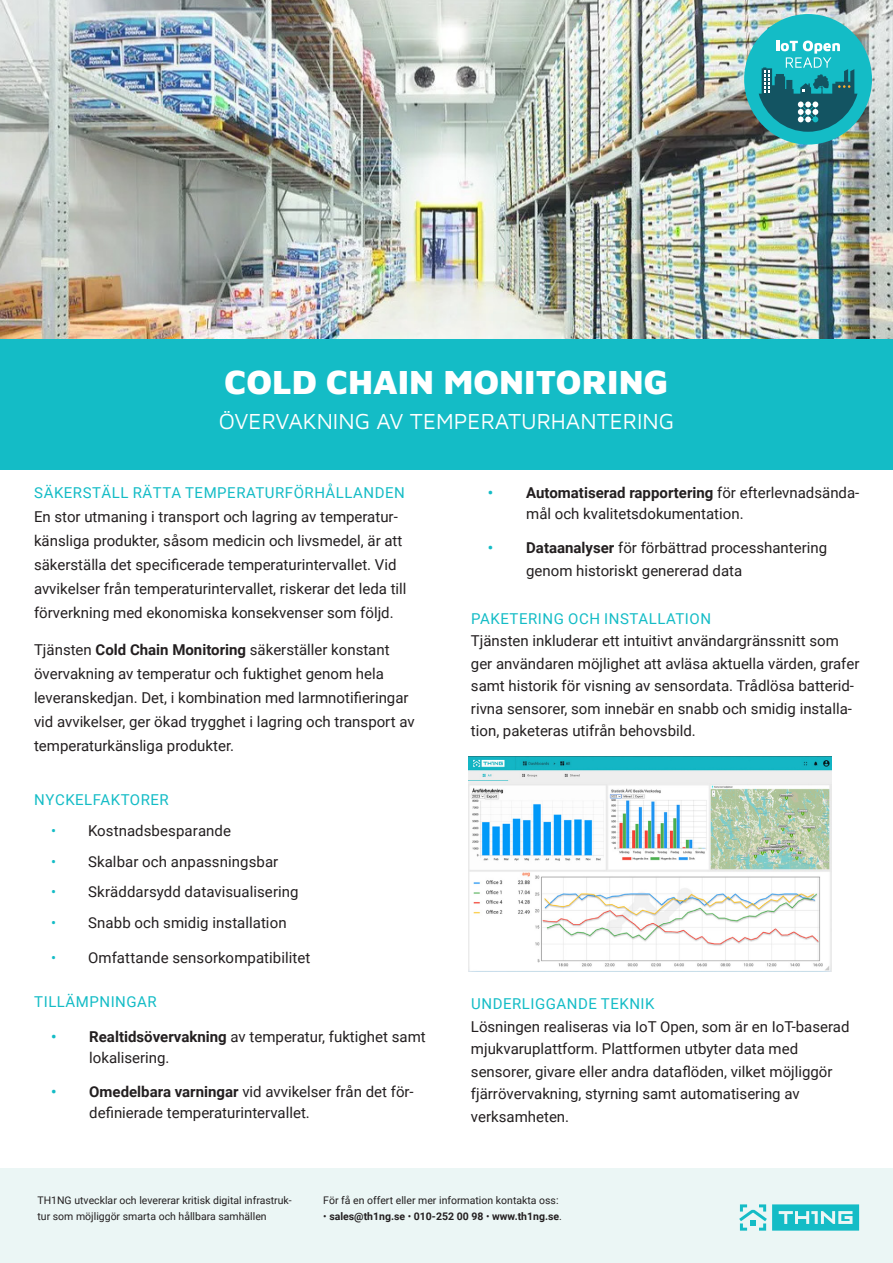
<style>
.page{position:relative;width:893px;height:1263px;background:#fff}
.page>*{position:absolute;margin:0;border:0;box-sizing:border-box;transform-origin:0 0}
.Huvudrubrik{font:900 34.5px "Maven Pro";color:#fff}
.Huvudrubrik-2{font:22.5px "Maven Pro";color:#fff}
.Brödtext{font:15px/22.5px "Roboto";color:#231f20}
.Underrubrik_lv_2{font:15px "Roboto";letter-spacing:.035em;color:#14bcc6}
.Brödtext-2{font:15px "Roboto";letter-spacing:.035em;color:#14bcc6}
.t1{font:10.5px/16.5px "Roboto";color:#231f20}
.t2{font:700 10.5px "Roboto";color:#231f20}
.s1{font-weight:700}
.s2{color:#14bcc6}
.s3{font-weight:700;color:#14bcc6}
.s4{font-weight:400}
</style>
<div class="page">
<div style="left:0;top:1168px;width:893px;height:95px;background:#ebf6f5"></div>
<svg style="left:739px;top:1204px;width:120px;height:26px"></svg>
<img style="left:0;top:0;width:893px;height:339px">
<div style="left:744px;top:14px;width:128px;height:131px;background:#14bcc6;border-radius:50%"></div>
<svg style="left:759px;top:41px;width:98px;height:91px"></svg>
<img style="left:469px;top:757px;width:363px;height:214px">
<div style="left:0;top:339px;width:893px;height:131px;background:#14bcc6"></div>
<p class="Huvudrubrik" style="left:225px;top:359px;width:445px">COLD CHAIN MONITORING</p>
<p class="Huvudrubrik-2" style="left:219px;top:406px;width:457px">ÖVERVAKNING AV TEMPERATURHANTERING</p>
<p class="Underrubrik_lv_2" style="left:34px;top:482px;width:372px">SÄKERSTÄLL RÄTTA TEMPERATURFÖRHÅLLANDEN</p>
<p class="Brödtext" style="left:34px;top:504px;width:374px;line-height:24px">En stor utmaning i transport och lagring av temperatur&shy;känsliga produkter, såsom medicin och livsmedel, är att säkerställa det specificerade temperaturintervallet. Vid avvikelser från temperaturintervallet, riskerar det leda till förverkning med ekonomiska konsekvenser som följd.</p>
<p class="Brödtext" style="left:34px;top:637px;width:382px;line-height:24px">Tjänsten <span class="s1">Cold Chain Monitoring</span> säkerställer konstant övervakning av temperatur och fuktighet genom hela leveranskedjan. Det, i kombination med larmnotifieringar vid avvikelser, ger ökad trygghet i lagring och transport av temperaturkänsliga produkter.</p>
<p class="Brödtext-2" style="left:34px;top:789px;width:136px">NYCKELFAKTORER</p>
<p class="Brödtext" style="left:51px;top:819px;width:182px"><span class="s2">•</span> Kostnadsbesparande</p>
<p class="Brödtext" style="left:51px;top:849px;width:229px"><span class="s2">•</span> Skalbar och anpassningsbar</p>
<p class="Brödtext" style="left:51px;top:880px;width:249px"><span class="s2">•</span> Skräddarsydd datavisualisering</p>
<p class="Brödtext" style="left:51px;top:911px;width:237px"><span class="s2">•</span> Snabb och smidig installation</p>
<p class="Brödtext" style="left:51px;top:946px;width:261px"><span class="s2">•</span> Omfattande sensorkompatibilitet</p>
<p class="Underrubrik_lv_2" style="left:34px;top:991px;width:124px">TILLÄMPNINGAR</p>
<p class="Brödtext" style="left:89px;top:1025px;width:338px;line-height:21px;text-indent:-38px"><span class="s3">•</span> <span class="s1">Realtidsövervakning</span> av temperatur, fuktighet samt lokalisering.</p>
<p class="Brödtext" style="left:89px;top:1080px;width:326px;line-height:21px;text-indent:-38px"><span class="s3">•</span> <span class="s1">Omedelbara varningar</span> vid avvikelser från det för&shy;definierade temperaturintervallet.</p>
<p class="Brödtext" style="left:526px;top:482px;width:335px;line-height:21px;text-indent:-38px"><span class="s3">•</span> <span class="s1">Automatiserad rapportering</span> för efterlevnadsända&shy;mål och kvalitetsdokumentation.</p>
<p class="Brödtext" style="left:526px;top:536px;width:302px;text-indent:-38px"><span class="s3">•</span> <span class="s1">Dataanalyser</span> för förbättrad processhantering genom historiskt genererad data</p>
<p class="Underrubrik_lv_2" style="left:471px;top:608px;width:241px">PAKETERING OCH INSTALLATION</p>
<p class="Brödtext" style="left:471px;top:629px;width:390px">Tjänsten inkluderar ett intuitivt användargränssnitt som ger användaren möjlighet att avläsa aktuella värden, grafer samt historik för visning av sensordata. Trådlösa batterid&shy;rivna sensorer, som innebär en snabb och smidig installa&shy;tion, paketeras utifrån behovsbild.</p>
<p class="Underrubrik_lv_2" style="left:471px;top:993px;width:185px">UNDERLIGGANDE TEKNIK</p>
<p class="Brödtext" style="left:471px;top:1014px;width:380px">Lösningen realiseras via IoT Open, som är en IoT-baserad mjukvaruplattform. Plattformen utbyter data med sensorer, givare eller andra dataflöden, vilket möjliggör fjärrövervakning, styrning samt automatisering av verksamheten.</p>
<p class="t1" style="left:38px;top:1191px;width:256px">TH1NG utvecklar och levererar kritisk digital infrastruk&shy;tur som möjliggör smarta och hållbara samhällen</p>
<p class="t1" style="left:323px;top:1191px;width:237px">För få en offert eller mer information kontakta oss:</p>
<p class="t2" style="left:323px;top:1209px;width:240px"><span class="s4">•</span> sales@th1ng.se <span class="s4">•</span> 010-252 00 98 <span class="s4">•</span> www.th1ng.se<span class="s4">.</span></p>
</div>
